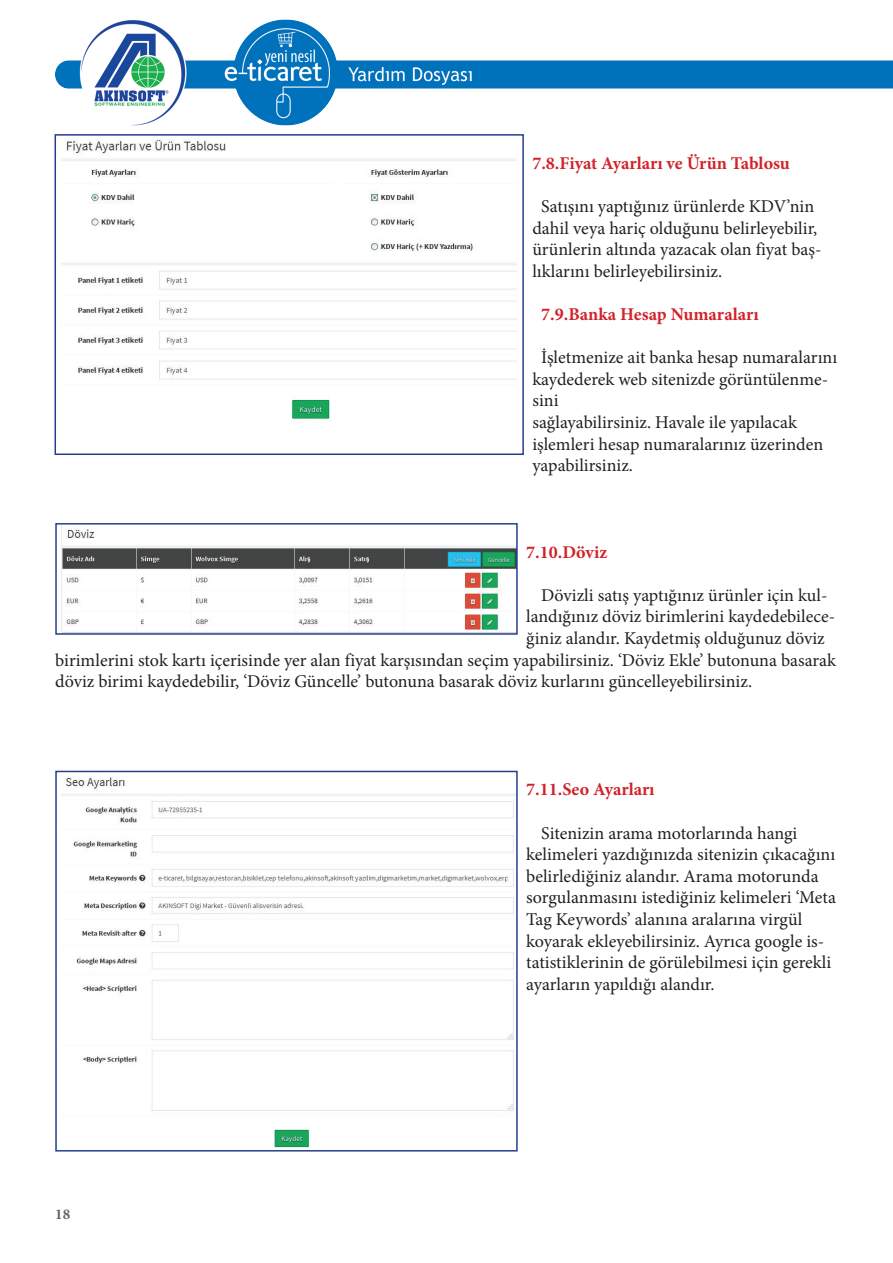
<style>
.page{position:relative;width:893px;height:1263px;background:#fff}
.page>*{position:absolute;margin:0;border:0;box-sizing:border-box;transform-origin:0 0}
.t1{font:18px/21.6px "Minion Pro";color:#231f20}
.t2{font:700 18px "Minion Pro";color:#d1232a}
.t3{font:700 15px "Minion Pro";color:#636366}
</style>
<div class="page">
<img style="left:55px;top:19px;width:838px;height:107px">
<img style="left:61px;top:140px;width:456px;height:280px">
<div style="left:55px;top:134px;width:469px;height:321px;border:2px solid #253f8e"></div>
<img style="left:61px;top:526px;width:454px;height:106px">
<div style="left:55px;top:523px;width:463px;height:112px;border:2px solid #253f8e"></div>
<img style="left:61px;top:777px;width:454px;height:371px">
<div style="left:55px;top:771px;width:463px;height:380px;border:2px solid #253f8e"></div>
<p class="t2" style="left:532px;top:150px;width:259px">7.8.Fiyat Ayarları ve Ürün Tablosu</p>
<p class="t1" style="left:532px;top:196px;width:291px;text-indent:9px">Satışını yaptığınız ürünlerde KDV’nin dahil veya hariç olduğunu belirleyebilir, ürünlerin altında yazacak olan fiyat baş&shy;lıklarını belirleyebilirsiniz.</p>
<p class="t2" style="left:541px;top:302px;width:219px">7.9.Banka Hesap Numaraları</p>
<p class="t1" style="left:532px;top:347px;width:306px;text-indent:9px">İşletmenize ait banka hesap numaralarını kaydederek web sitenizde görüntülenme&shy;sini<br>sağlayabilirsiniz. Havale ile yapılacak işlemleri hesap numaralarınız üzerinden yapabilirsiniz.</p>
<p class="t2" style="left:526px;top:539px;width:83px">7.10.Döviz</p>
<p class="t1" style="left:541px;top:584px;width:288px">Dövizli satış yaptığınız ürünler için kul-</p>
<p class="t1" style="left:526px;top:606px;width:310px">landığınız döviz birimlerini kaydedebilece-</p>
<p class="t1" style="left:526px;top:628px;width:300px">ğiniz alandır. Kaydetmiş olduğunuz döviz</p>
<p class="t1" style="left:55px;top:649px;width:782px">birimlerini stok kartı içerisinde yer alan fiyat karşısından seçim yapabilirsiniz. ‘Döviz Ekle’ butonuna basarak</p>
<p class="t1" style="left:55px;top:671px;width:698px">döviz birimi kaydedebilir, ‘Döviz Güncelle’ butonuna basarak döviz kurlarını güncelleyebilirsiniz.</p>
<p class="t3" style="left:55px;top:1203px;width:16px">18</p>
<p class="t2" style="left:526px;top:777px;width:130px">7.11.Seo Ayarları</p>
<p class="t1" style="left:526px;top:822px;width:311px;text-indent:15px">Sitenizin arama motorlarında hangi kelimeleri yazdığınızda sitenizin çıkacağını belirlediğiniz alandır. Arama motorunda sorgulanmasını istediğiniz kelimeleri ‘Meta Tag Keywords’ alanına aralarına virgül koyarak ekleyebilirsiniz. Ayrıca google is&shy;tatistiklerinin de görülebilmesi için gerekli ayarların yapıldığı alandır.</p>
</div>
